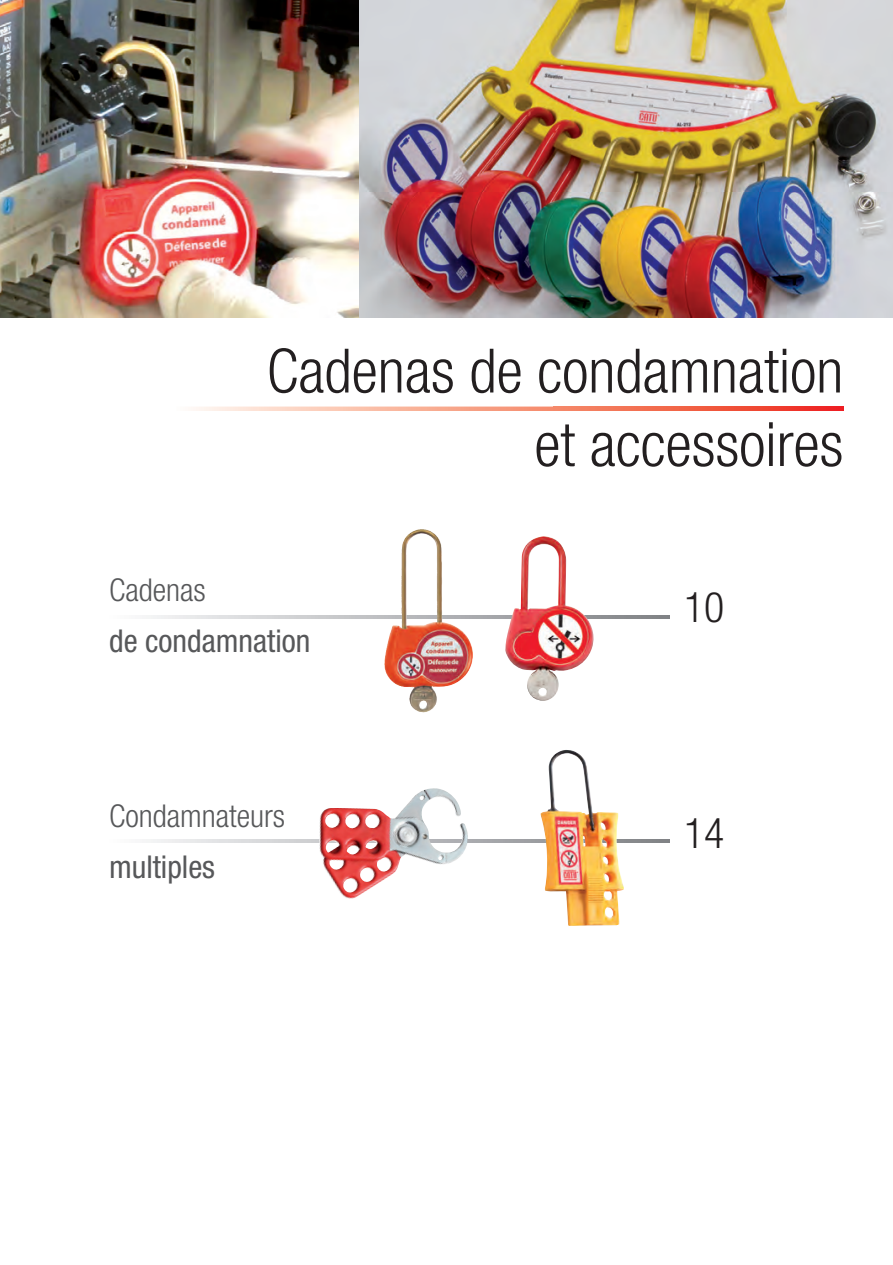
<style>
.page{position:relative;width:893px;height:1265px;background:#fff}
.page>*{position:absolute;margin:0;border:0;box-sizing:border-box;transform-origin:0 0}
.t1{font:300 condensed 61.25px/73.5px "Helvetica Neue";color:#231f20;text-align:right}
.t2{font:300 condensed 42px "Helvetica Neue";color:#231f20}
.t3{font:condensed 31.5px "Helvetica Neue";color:#57585a}
.t4{font:300 condensed 31.5px "Helvetica Neue";color:#57585a}
</style>
<div class="page">
<img style="left:193px;top:406px;width:359px;height:160px">
<img style="left:193px;top:407px;width:650px;height:3px">
<img style="left:0;top:0;width:893px;height:317px">
<img style="left:146px;top:616px;width:523px;height:2px">
<img style="left:146px;top:840px;width:523px;height:2px">
<img style="left:505px;top:536px;width:89px;height:165px">
<img style="left:432px;top:622px;width:41px;height:71px">
<img style="left:540px;top:750px;width:84px;height:176px">
<p class="t4" style="left:109px;top:579px;width:98px">Cadenas</p>
<p class="t1" style="left:267px;top:339px;width:578px">Cadenas de condamnation et accessoires</p>
<p class="t2" style="left:684px;top:592px;width:42px">10</p>
<p class="t3" style="left:109px;top:630px;width:203px">de condamnation</p>
<p class="t4" style="left:109px;top:804px;width:178px">Condamnateurs</p>
<p class="t3" style="left:109px;top:855px;width:107px">multiples</p>
<p class="t2" style="left:684px;top:818px;width:42px">14</p>
</div>
